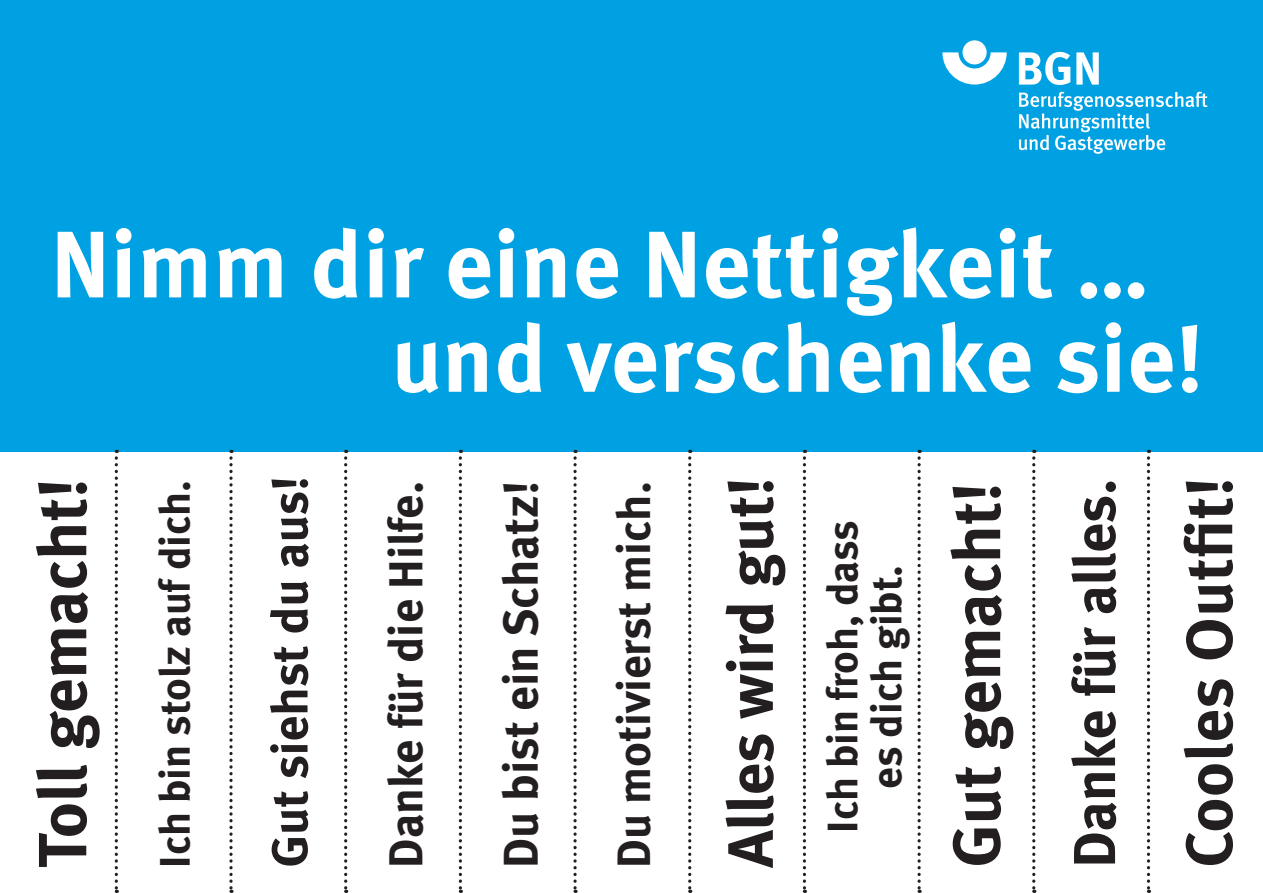
<style>
.page{position:relative;width:1263px;height:893px;background:#fff}
.page>*{position:absolute;margin:0;border:0;box-sizing:border-box;transform-origin:0 0}
.t1{font:700 94.35px/94.3px "DGUV Meta";letter-spacing:.01em;color:#fff}
.t2{font:700 68.1px "DGUV Meta";letter-spacing:-.005em;color:#231f20}
.t3{font:700 67.2px "DGUV Meta";color:#231f20}
.t4{font:700 65.55px "DGUV Meta";letter-spacing:.01em;color:#231f20}
.t5{font:700 64.05px "DGUV Meta";letter-spacing:-.005em;color:#231f20}
.t6{font:700 59.1px "DGUV Meta";letter-spacing:-.01em;color:#231f20}
.t7{font:700 50.85px "DGUV Meta";color:#231f20}
.t8{font:700 48.75px "DGUV Meta";color:#231f20}
.t9{font:700 47.55px "DGUV Meta";letter-spacing:.005em;color:#231f20}
.t10{font:700 46.8px "DGUV Meta";color:#231f20}
.t11{font:700 42.6px/44.2px "DGUV Meta";letter-spacing:-.005em;color:#231f20;text-align:center}
</style>
<div class="page">
<div style="left:0;top:0;width:1263px;height:451px;background:#00a1e3"></div>
<svg style="left:115px;top:450px;width:3px;height:443px"></svg>
<svg style="left:229px;top:450px;width:4px;height:443px"></svg>
<svg style="left:344px;top:450px;width:3px;height:443px"></svg>
<svg style="left:459px;top:450px;width:3px;height:443px"></svg>
<svg style="left:573px;top:450px;width:4px;height:443px"></svg>
<svg style="left:688px;top:450px;width:3px;height:443px"></svg>
<svg style="left:803px;top:450px;width:3px;height:443px"></svg>
<svg style="left:917px;top:450px;width:4px;height:443px"></svg>
<svg style="left:1032px;top:450px;width:3px;height:443px"></svg>
<svg style="left:1147px;top:450px;width:3px;height:443px"></svg>
<svg style="left:942px;top:52px;width:65px;height:33px"></svg>
<div style="left:962px;top:40px;width:25px;height:24px;background:#fff;border-radius:50%"></div>
<svg style="left:1019px;top:52px;width:51px;height:33px"></svg>
<svg style="left:1076px;top:52px;width:23px;height:33px"></svg>
<svg style="left:1019px;top:92px;width:188px;height:62px"></svg>
<h1 class="t1" style="left:391px;top:220px;width:814px;text-indent:-340px">Nimm dir eine Nettigkeit … und verschenke sie!</h1>
<p class="t7" style="left:260px;top:868px;width:393px;rotate:-90deg">Gut siehst du aus!</p>
<p class="t9" style="left:378px;top:868px;width:388px;rotate:-90deg">Danke für die Hilfe.</p>
<p class="t8" style="left:492px;top:868px;width:388px;rotate:-90deg">Du bist ein Schatz!</p>
<p class="t10" style="left:606px;top:868px;width:388px;rotate:-90deg">Du motivierst mich.</p>
<h2 class="t2" style="left:22px;top:868px;width:391px;rotate:-90deg">Toll gemacht!</h2>
<h3 class="t5" style="left:712px;top:868px;width:392px;rotate:-90deg">Alles wird gut!</h3>
<h3 class="t6" style="left:1059px;top:868px;width:390px;rotate:-90deg">Danke für alles.</h3>
<h3 class="t4" style="left:1170px;top:868px;width:392px;rotate:-90deg">Cooles Outfit!</h3>
<p class="t11" style="left:154px;top:868px;width:389px;rotate:-90deg">Ich bin stolz auf dich.</p>
<h3 class="t3" style="left:937px;top:868px;width:387px;rotate:-90deg">Gut gemacht!</h3>
<p class="t11" style="left:822px;top:833px;width:313px;rotate:-90deg">Ich bin froh, dass es dich gibt.</p>
</div>
